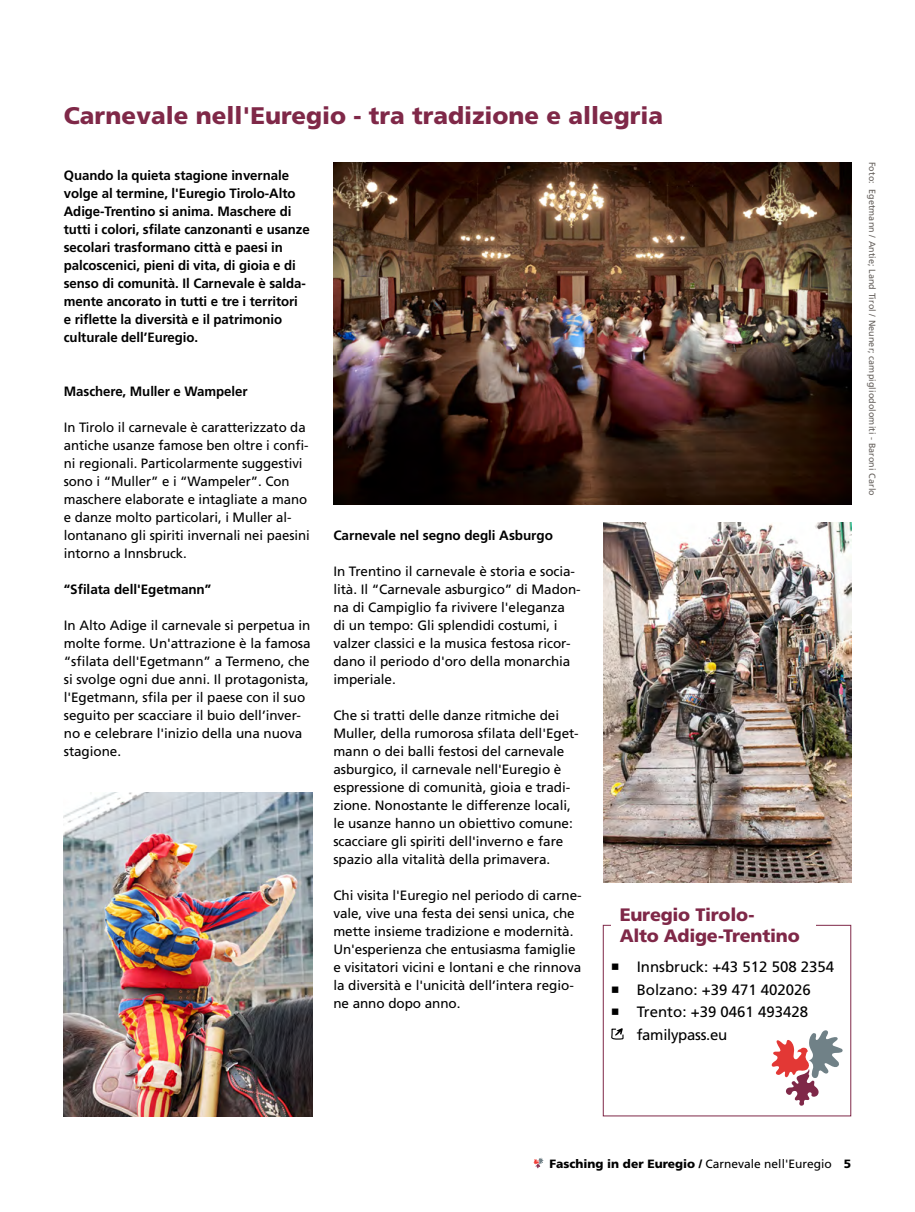
<style>
.page{position:relative;width:915px;height:1212px;background:#fff}
.page>*{position:absolute;margin:0;border:0;box-sizing:border-box;transform-origin:0 0}
.t1{font:900 24px "Frutiger LT Std";color:#7f2848}
.t2{font:900 18px/21px "Frutiger LT Std";letter-spacing:-.015em;color:#7f2848}
.t3{font:15px/22.5px "Frutiger LT Std";color:#000}
.t4{font:13.5px/18px "Frutiger LT Std";letter-spacing:-.005em;color:#000}
.t5{font:700 13.5px/18px "Frutiger LT Std";letter-spacing:-.005em;color:#000}
.t6{font:900 12px "Frutiger LT Std";color:#000}
.t7{font:9px "Frutiger LT Std";letter-spacing:.01em;color:#65605c}
.s1{font-family:"Akagi Pro";font-weight:700}
.s2{font-weight:400}
</style>
<div class="page">
<div style="left:602px;top:925px;width:248px;height:191px;border:1px solid #7f2848"></div>
<div style="left:611px;top:907px;width:204px;height:34px;background:#fff"></div>
<svg style="left:611px;top:1028px;width:13px;height:12px"></svg>
<svg style="left:771px;top:1030px;width:72px;height:76px"></svg>
<svg style="left:533px;top:1157px;width:10px;height:11px"></svg>
<img style="left:333px;top:162px;width:517px;height:342px">
<img style="left:64px;top:792px;width:248px;height:324px">
<img style="left:603px;top:522px;width:247px;height:360px">
<h4 class="t1" style="left:64px;top:101px;width:600px">Carnevale nell'Euregio - tra tradizione e allegria</h4>
<p class="t5" style="left:64px;top:166px;width:247px">Quando la quieta stagione invernale volge al termine, l'Euregio Tirolo-Alto Adige-Trentino si anima. Maschere di tutti i colori, sfilate canzonanti e usanze secolari trasformano città e paesi in palcoscenici, pieni di vita, di gioia e di senso di comunità. Il Carnevale è salda&shy;mente ancorato in tutti e tre i territori<br>e riflette la diversità e il patrimonio culturale dell’Euregio.</p>
<p class="t5" style="left:64px;top:382px;width:185px">Maschere, Muller e Wampeler</p>
<p class="t4" style="left:64px;top:418px;width:247px">In Tirolo il carnevale è caratterizzato da antiche usanze famose ben oltre i confi&shy;ni regionali. Particolarmente suggestivi sono i “Muller” e i “Wampeler”. Con maschere elaborate e intagliate a mano e danze molto particolari, i Muller al&shy;lontanano gli spiriti invernali nei paesini intorno a Innsbruck.</p>
<p class="t5" style="left:64px;top:580px;width:149px">“Sfilata dell'Egetmann”</p>
<p class="t4" style="left:64px;top:616px;width:248px">In Alto Adige il carnevale si perpetua in molte forme. Un'attrazione è la famosa “sfilata dell'Egetmann” a Termeno, che si svolge ogni due anni. Il protagonista, l'Egetmann, sfila per il paese con il suo seguito per scacciare il buio dell’inver&shy;no e celebrare l'inizio della una nuova stagione.</p>
<p class="t5" style="left:333px;top:526px;width:221px">Carnevale nel segno degli Asburgo</p>
<p class="t4" style="left:333px;top:562px;width:249px">In Trentino il carnevale è storia e socia&shy;lità. Il “Carnevale asburgico” di Madon&shy;na di Campiglio fa rivivere l'eleganza<br>di un tempo: Gli splendidi costumi, i valzer classici e la musica festosa ricor&shy;dano il periodo d'oro della monarchia imperiale.</p>
<p class="t4" style="left:333px;top:706px;width:247px">Che si tratti delle danze ritmiche dei Muller, della rumorosa sfilata dell'Eget&shy;mann o dei balli festosi del carnevale asburgico, il carnevale nell'Euregio è espressione di comunità, gioia e tradi&shy;zione. Nonostante le differenze locali, le usanze hanno un obiettivo comune: scacciare gli spiriti dell'inverno e fare spazio alla vitalità della primavera.</p>
<p class="t4" style="left:333px;top:886px;width:250px">Chi visita l'Euregio nel periodo di carne&shy;vale, vive una festa dei sensi unica, che mette insieme tradizione e modernità.<br>Un'esperienza che entusiasma famiglie e visitatori vicini e lontani e che rinnova la diversità e l'unicità dell’intera regio&shy;ne anno dopo anno.</p>
<p class="t2" style="left:619px;top:904px;width:181px">Euregio Tirolo-<br>Alto Adige-Trentino</p>
<p class="t3" style="left:611px;top:956px;width:224px"><span class="s1">■</span> Innsbruck: +43 512 508 2354</p>
<p class="t3" style="left:611px;top:978px;width:201px"><span class="s1">■</span> Bolzano: +39 471 402026</p>
<p class="t3" style="left:636px;top:1001px;width:173px;text-indent:-26px"><span class="s1">■</span> Trento: +39 0461 493428 familypass.eu</p>
<p class="t7" style="left:877px;top:162px;width:335px;rotate:90deg">Foto: Egetmann / Antie; Land Tirol / Neuner; campigliodolomiti - Baroni Carlo</p>
<p class="t6" style="left:549px;top:1157px;width:303px">Fasching in der Euregio / <span class="s2">Carnevale nell'Euregio</span> 5</p>
</div>
